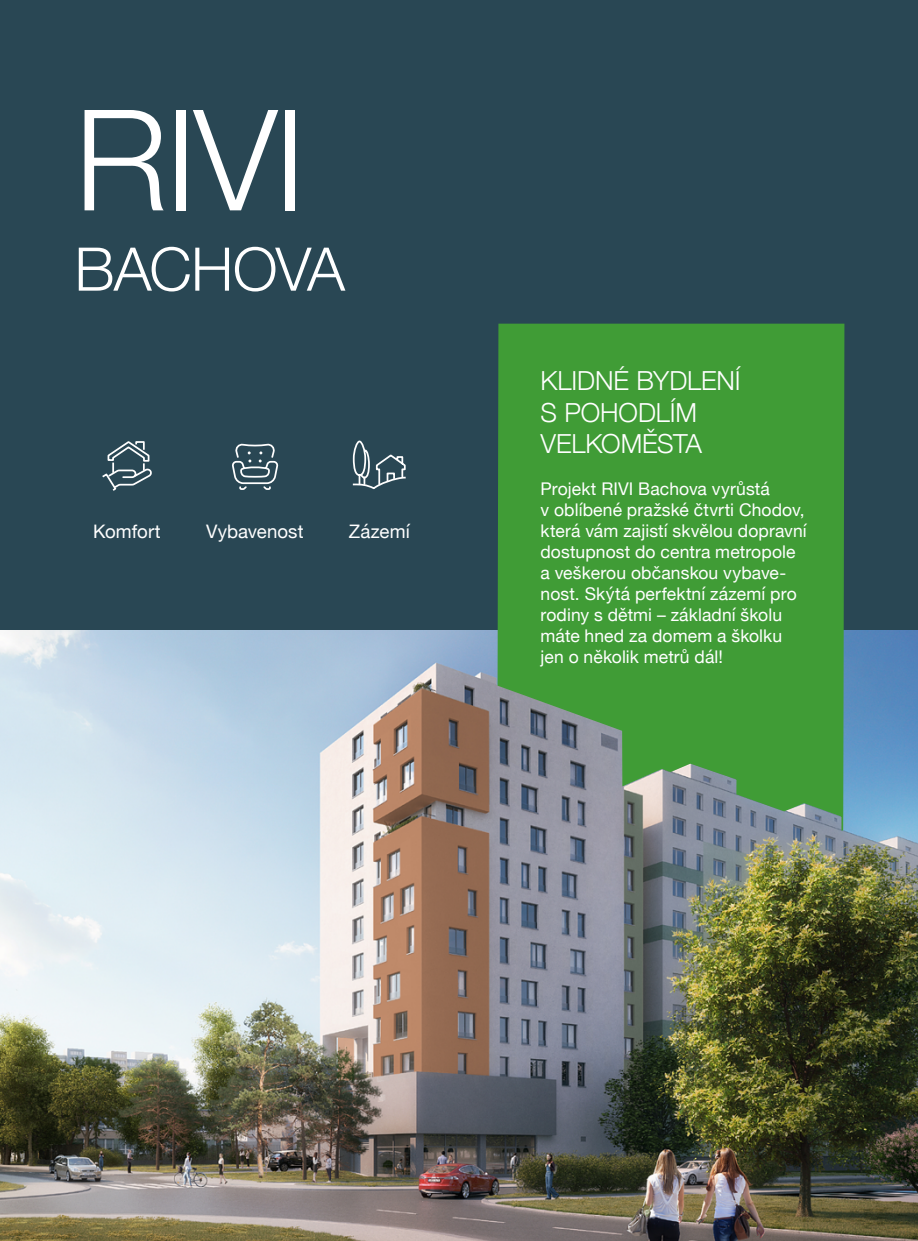
<style>
.page{position:relative;width:918px;height:1241px;background:#fff}
.page>*{position:absolute;margin:0;border:0;box-sizing:border-box;transform-origin:0 0}
.t1{font:300 140.53px "Helvetica Neue";color:#fff}
.t2{font:300 60.2px "Helvetica Neue";letter-spacing:-.025em;color:#fff}
.t3{font:300 26.25px/31.5px "Helvetica Neue";letter-spacing:-.005em;color:#fff}
.t4{font:18.55px "Helvetica Neue";letter-spacing:.005em;color:#fff}
.t5{font:17.5px/21px "Helvetica Neue";letter-spacing:.005em;color:#fff}
</style>
<div class="page">
<div style="left:0;top:0;width:918px;height:1240px;background:#294754"></div>
<img style="left:0;top:630px;width:918px;height:610px">
<svg style="left:497px;top:323px;width:348px;height:509px;background:#4a9944"></svg>
<svg style="left:102px;top:441px;width:50px;height:50px"></svg>
<svg style="left:352px;top:440px;width:54px;height:50px"></svg>
<svg style="left:232px;top:443px;width:46px;height:47px"></svg>
<h1 class="t1" style="left:74px;top:47px;width:233px">RIVI</h1>
<h2 class="t2" style="left:74px;top:220px;width:272px">BACHOVA</h2>
<p class="t4" style="left:93px;top:518px;width:69px">Komfort</p>
<p class="t4" style="left:206px;top:518px;width:99px">Vybavenost</p>
<p class="t4" style="left:349px;top:518px;width:62px">Zázemí</p>
<h3 class="t3" style="left:540px;top:363px;width:202px">KLIDNÉ BYDLENÍ<br>S POHODLÍM<br>VELKOMĚSTA</h3>
<p class="t5" style="left:540px;top:479px;width:268px">Projekt RIVI Bachova vyrůstá<br>v oblíbené pražské čtvrti Chodov, která vám zajistí skvělou dopravní dostupnost do centra metropole a veškerou občanskou vybave&shy;nost. Skýtá perfektní zázemí pro rodiny s dětmi – základní školu máte hned za domem a školku jen o několik metrů dál!</p>
</div>
